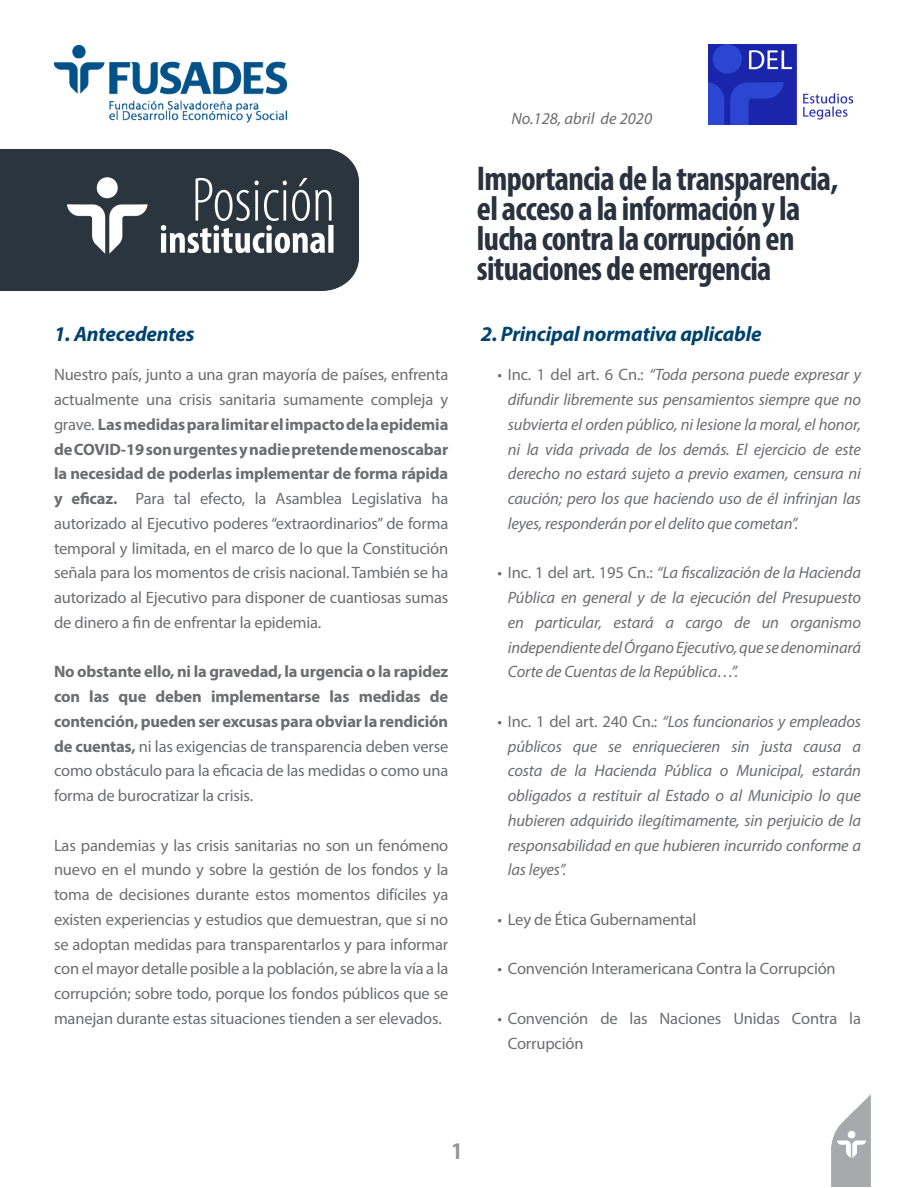
<style>
.page{position:relative;width:918px;height:1188px;background:#fff}
.page>*{position:absolute;margin:0;border:0;box-sizing:border-box;transform-origin:0 0}
.Subtítulo{font:700 condensed 34.5px/30px "Myriad Pro";letter-spacing:-.02em;color:#29323e}
.t1{font:700 condensed 24px "Myriad Pro";color:#939598}
.t2{font:italic 700 21px "Myriad Pro";letter-spacing:-.01em;color:#00426e}
.t3{font:16.5px/24.8px "Myriad Pro";letter-spacing:-.01em;color:#6c6d70;text-align:justify}
.t4{font:italic 16.5px/24.8px "Myriad Pro";letter-spacing:-.01em;color:#6c6d70;text-align:justify}
.t5{font:700 16.5px/24.8px "Myriad Pro";letter-spacing:-.01em;color:#6c6d70;text-align:justify}
.s1{font-weight:700}
.s2{font-weight:400}
.s3{font-style:normal}
</style>
<div class="page">
<img style="left:0;top:150px;width:358px;height:141px">
<img style="left:54px;top:46px;width:232px;height:77px">
<img style="left:708px;top:44px;width:144px;height:80px">
<img style="left:832px;top:1094px;width:39px;height:92px">
<p class="t2" style="left:54px;top:320px;width:142px">1. Antecedentes</p>
<p class="t3" style="left:54px;top:362px;width:396px">Nuestro país, junto a una gran mayoría de países, enfrenta actualmente una crisis sanitaria sumamente compleja y grave. <span class="s1">Las medidas para limitar el impacto de la epidemia de COVID-19 son urgentes y nadie pretende menoscabar la necesidad de poderlas implementar de forma rápida y eficaz.</span> Para tal efecto, la Asamblea Legislativa ha autorizado al Ejecutivo poderes “extraordinarios” de forma temporal y limitada, en el marco de lo que la Constitución señala para los momentos de crisis nacional. También se ha autorizado al Ejecutivo para disponer de cuantiosas sumas de dinero a fin de enfrentar la epidemia.</p>
<p class="t5" style="left:54px;top:659px;width:396px">No obstante ello, ni la gravedad, la urgencia o la rapidez con las que deben implementarse las medidas de contención, pueden ser excusas para obviar la rendición de cuentas, <span class="s2">ni las exigencias de transparencia deben verse como obstáculo para la eficacia de las medidas o como una forma de burocratizar la crisis.</span></p>
<p class="t3" style="left:54px;top:833px;width:396px">Las pandemias y las crisis sanitarias no son un fenómeno nuevo en el mundo y sobre la gestión de los fondos y la toma de decisiones durante estos momentos difíciles ya existen experiencias y estudios que demuestran, que si no se adoptan medidas para transparentarlos y para informar con el mayor detalle posible a la población, se abre la vía a la corrupción; sobre todo, porque los fondos públicos que se manejan durante estas situaciones tienden a ser elevados.</p>
<p class="t4" style="left:511px;top:106px;width:142px">No.128, abril de 2020</p>
<p class="Subtítulo" style="left:477px;top:163px;width:363px">Importancia de la transparencia, el acceso a la información y la lucha contra la corrupción en situaciones de emergencia</p>
<p class="t2" style="left:481px;top:320px;width:282px">2. Principal normativa aplicable</p>
<p class="t4" style="left:508px;top:362px;width:355px;text-indent:-10px"><span class="s3">• Inc. 1 del art. 6 Cn.:</span> “Toda persona puede expresar y difundir libremente sus pensamientos siempre que no subvierta el orden público, ni lesione la moral, el honor, ni la vida privada de los demás. El ejercicio de este derecho no estará sujeto a previo examen, censura ni caución; pero los que haciendo uso de él infrinjan las leyes, responderán por el delito que cometan”.</p>
<p class="t4" style="left:508px;top:560px;width:355px;text-indent:-10px"><span class="s3">• Inc. 1 del art. 195 Cn.:</span> “La fiscalización de la Hacienda Pública en general y de la ejecución del Presupuesto en particular, estará a cargo de un organismo independiente del Órgano Ejecutivo, que se denominará Corte de Cuentas de la República…”.</p>
<p class="t4" style="left:508px;top:709px;width:355px;text-indent:-10px"><span class="s3">• Inc. 1 del art. 240 Cn.:</span> “Los funcionarios y empleados públicos que se enriquecieren sin justa causa a costa de la Hacienda Pública o Municipal, estarán obligados a restituir al Estado o al Municipio lo que hubieren adquirido ilegítimamente, sin perjuicio de la responsabilidad en que hubieren incurrido conforme a las leyes”.</p>
<p class="t3" style="left:497px;top:907px;width:201px">• Ley de Ética Gubernamental</p>
<p class="t3" style="left:497px;top:956px;width:340px">• Convención Interamericana Contra la Corrupción</p>
<p class="t3" style="left:508px;top:1006px;width:355px;text-indent:-10px">• Convención de las Naciones Unidas Contra la<br>Corrupción</p>
<p class="t1" style="left:452px;top:1137px;width:12px">1</p>
</div>
